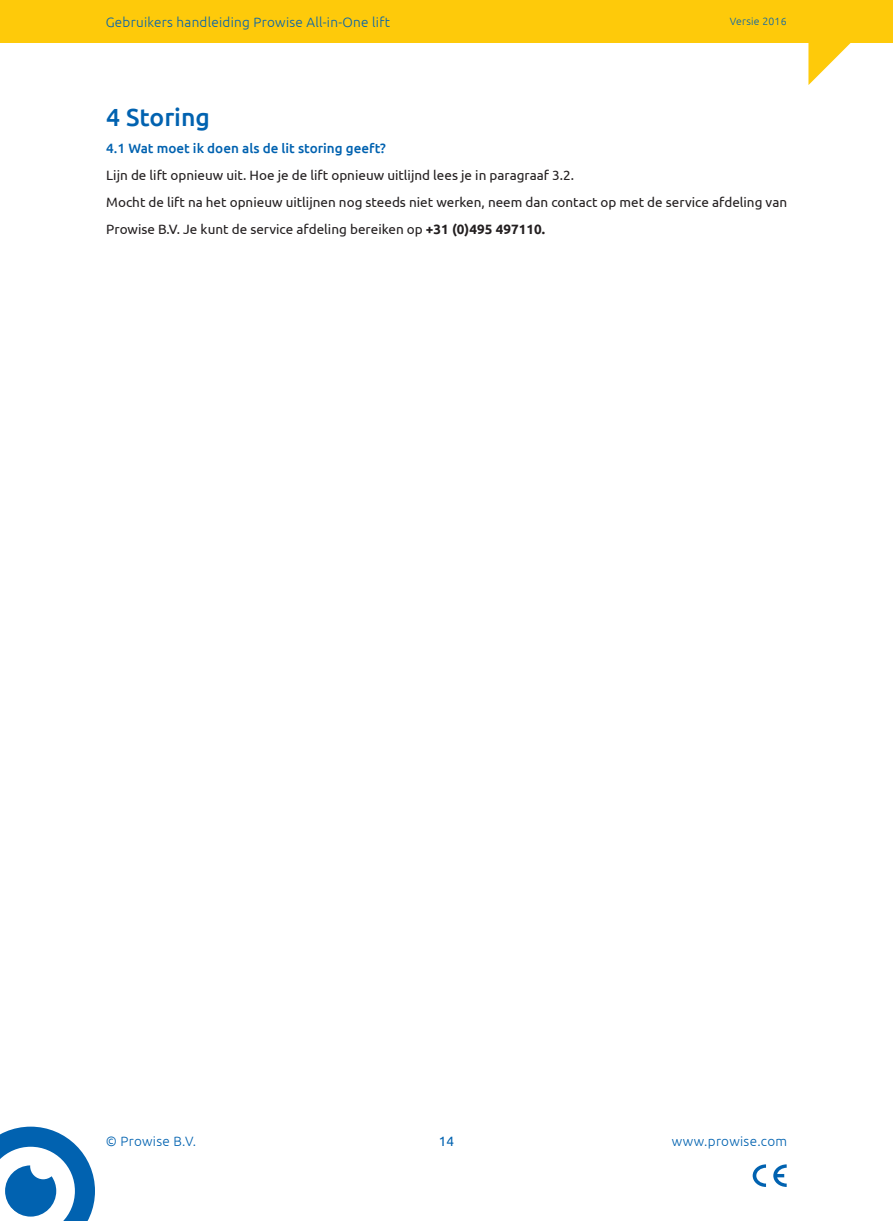
<style>
.page{position:relative;width:893px;height:1221px;background:#fff}
.page>*{position:absolute;margin:0;border:0;box-sizing:border-box;transform-origin:0 0}
.Subtitle{font:500 24.75px "Ubuntu";color:#0162b0}
.t1{font:13.5px/27px "Ubuntu";color:#231f20}
.t2{font:300 13.5px "Ubuntu";letter-spacing:.02em;color:#0162b0}
.t3{font:500 13.5px "Ubuntu";color:#0162b0}
.t4{font:13.5px "Ubuntu";color:#0162b0}
.t5{font:300 10.5px "Ubuntu";letter-spacing:.02em;color:#0162b0}
.s1{font-weight:700}
</style>
<div class="page">
<div style="left:0;top:0;width:893px;height:43px;background:#feca0a"></div>
<svg style="left:808px;top:43px;width:43px;height:42px"></svg>
<svg style="left:0;top:1126px;width:95px;height:94px"></svg>
<svg style="left:753px;top:1164px;width:34px;height:22px"></svg>
<p class="t2" style="left:106px;top:14px;width:286px">Gebruikers handleiding Prowise All-in-One lift</p>
<p class="t5" style="left:730px;top:15px;width:58px">Versie 2016</p>
<p class="Subtitle" style="left:106px;top:101px;width:105px">4 Storing</p>
<p class="t3" style="left:106px;top:139px;width:281px">4.1 Wat moet ik doen als de lit storing geeft?</p>
<p class="t1" style="left:106px;top:161px;width:469px">Lijn de lift opnieuw uit. Hoe je de lift opnieuw uitlijnd lees je in paragraaf 3.2.</p>
<p class="t1" style="left:106px;top:188px;width:682px">Mocht de lift na het opnieuw uitlijnen nog steeds niet werken, neem dan contact op met de service afdeling van<br>Prowise B.V. Je kunt de service afdeling bereiken op <span class="s1">+31 (0)495 497110.</span></p>
<p class="t2" style="left:106px;top:1133px;width:92px">© Prowise B.V.</p>
<p class="t4" style="left:439px;top:1133px;width:17px">14</p>
<p class="t2" style="left:672px;top:1133px;width:117px">www.prowise.com</p>
</div>
